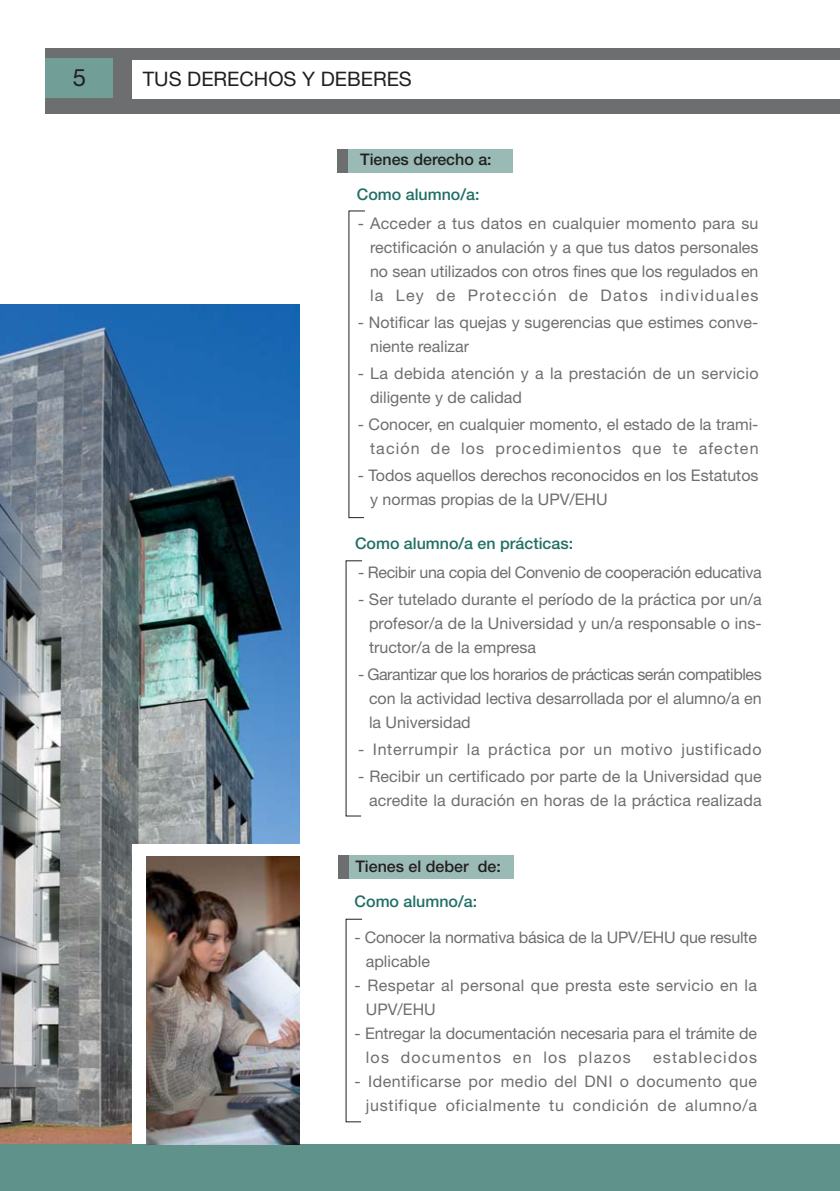
<style>
.page{position:relative;width:840px;height:1191px;background:#fff}
.page>*{position:absolute;margin:0;border:0;box-sizing:border-box;transform-origin:0 0}
.t1{font:24px "Helvetica Neue";color:#231f20}
.t2{font:20px "Helvetica Neue";color:#231f20}
.t3{font:16px/24px "Helvetica Neue";letter-spacing:.005em;color:#6d6e70}
.t4{font:16px/24px "Helvetica Neue";letter-spacing:.045em;color:#6d6e70;text-align:right}
.t5{font:500 16px "Helvetica Neue";color:#217065}
.t6{font:16px "Helvetica Neue";letter-spacing:-.02em;color:#6d6e70}
.t7{font:500 16px "Helvetica Neue";color:#231f20}
.t8{font:16px "Helvetica Neue";letter-spacing:.075em;color:#6d6e70}
</style>
<div class="page">
<img style="left:0;top:305px;width:299px;height:839px">
<div style="left:132px;top:844px;width:220px;height:305px;background:#fff"></div>
<div style="left:45px;top:48px;width:794px;height:65px;background:#6d6e70"></div>
<div style="left:45px;top:59px;width:68px;height:39px;background:#719f98"></div>
<div style="left:132px;top:60px;width:707px;height:39px;background:#fff"></div>
<div style="left:0;top:1144px;width:839px;height:47px;background:#5e928a"></div>
<div style="left:337px;top:149px;width:175px;height:24px;background:#9abbb5"></div>
<div style="left:337px;top:149px;width:10px;height:24px;background:#6d6e70"></div>
<svg style="left:345px;top:560px;width:17px;height:256px"></svg>
<svg style="left:348px;top:210px;width:17px;height:308px"></svg>
<img style="left:146px;top:856px;width:153px;height:288px">
<div style="left:338px;top:855px;width:175px;height:24px;background:#9abbb5"></div>
<div style="left:338px;top:855px;width:11px;height:24px;background:#6d6e70"></div>
<svg style="left:345px;top:918px;width:17px;height:204px"></svg>
<h1 class="t1" style="left:73px;top:69px;width:15px">5</h1>
<p class="t2" style="left:143px;top:72px;width:270px">TUS DERECHOS Y DEBERES</p>
<p class="t7" style="left:360px;top:154px;width:133px">Tienes derecho a:</p>
<p class="t5" style="left:357px;top:188px;width:124px">Como alumno/a:</p>
<p class="t3" style="left:370px;top:213px;width:390px;text-align:justify;text-indent:-12px">- Acceder a tus datos en cualquier momento para su rectificación o anulación y a que tus datos personales no sean utilizados con otros fines que los regulados en la Ley de Protección de Datos individuales</p>
<p class="t3" style="left:370px;top:312px;width:389px;text-indent:-12px">- Notificar las quejas y sugerencias que estimes conve&shy;niente realizar</p>
<p class="t3" style="left:370px;top:363px;width:390px;text-indent:-12px">- La debida atención y a la prestación de un servicio diligente y de calidad</p>
<p class="t3" style="left:357px;top:414px;width:402px;text-align:right">- Conocer, en cualquier momento, el estado de la trami&shy;tación de los procedimientos que te afecten</p>
<p class="t3" style="left:370px;top:465px;width:389px;text-indent:-12px">- Todos aquellos derechos reconocidos en los Estatutos y normas propias de la UPV/EHU</p>
<p class="t5" style="left:355px;top:537px;width:219px">Como alumno/a en prácticas:</p>
<p class="t6" style="left:358px;top:567px;width:405px">- Recibir una copia del Convenio de cooperación educativa</p>
<p class="t3" style="left:369px;top:589px;width:394px;text-align:justify;text-indent:-11px">- Ser tutelado durante el período de la práctica por un/a profesor/a de la Universidad y un/a responsable o ins&shy;tructor/a de la empresa</p>
<p class="t3" style="left:369px;top:664px;width:394px;text-align:justify;text-indent:-11px">- Garantizar que los horarios de prácticas serán compatibles con la actividad lectiva desarrollada por el alumno/a en la Universidad</p>
<p class="t4" style="left:358px;top:738px;width:405px">- Interrumpir la práctica por un motivo justificado</p>
<p class="t3" style="left:358px;top:765px;width:405px;text-align:right">- Recibir un certificado por parte de la Universidad que acredite la duración en horas de la práctica realizada</p>
<p class="t7" style="left:355px;top:860px;width:147px">Tienes el deber de:</p>
<p class="t5" style="left:354px;top:896px;width:124px">Como alumno/a:</p>
<p class="t3" style="left:365px;top:926px;width:392px;text-indent:-11px">- Conocer la normativa básica de la UPV/EHU que resulte aplicable</p>
<p class="t3" style="left:365px;top:974px;width:392px;text-indent:-11px">- Respetar al personal que presta este servicio en la<br>UPV/EHU</p>
<p class="t3" style="left:365px;top:1022px;width:392px;text-indent:-11px">- Entregar la documentación necesaria para el trámite de los documentos en los plazos</p>
<p class="t8" style="left:652px;top:1051px;width:105px">establecidos</p>
<p class="t4" style="left:354px;top:1070px;width:404px">- Identificarse por medio del DNI o documento que justifique oficialmente tu condición de alumno/a</p>
</div>
